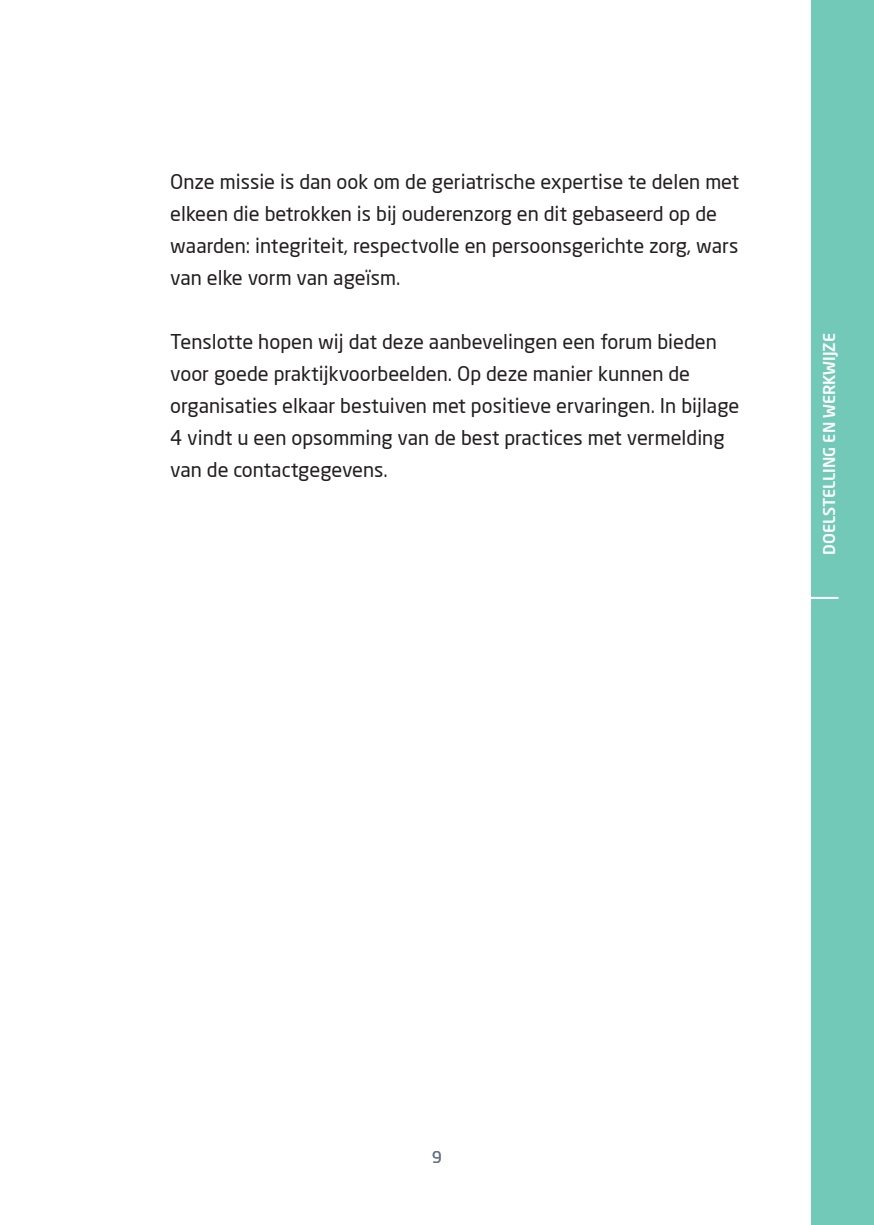
<style>
.page{position:relative;width:874px;height:1225px;background:#fff}
.page>*{position:absolute;margin:0;border:0;box-sizing:border-box;transform-origin:0 0}
.t1{font:20px/32px "Neo Sans";color:#231f20}
.t2{font:500 16px "Neo Sans";color:#fff}
.t3{font:16px "Neo Sans";color:#677387}
</style>
<div class="page">
<div style="left:811px;top:0;width:62px;height:1225px;background:#73c9b8"></div>
<hr style="left:777px;top:597px;width:61px;height:2px;background:#fff">
<p class="t1" style="left:170px;top:165px;width:570px">Onze missie is dan ook om de geriatrische expertise te delen met elkeen die betrokken is bij ouderenzorg en dit gebaseerd op de waarden: integriteit, respectvolle en persoonsgerichte zorg, wars van elke vorm van ageïsm.</p>
<p class="t1" style="left:170px;top:325px;width:570px">Tenslotte hopen wij dat deze aanbevelingen een forum bieden voor goede praktijkvoorbeelden. Op deze manier kunnen de organisaties elkaar bestuiven met positieve ervaringen. In bijlage 4 vindt u een opsomming van de best practices met vermelding van de contactgegevens.</p>
<p class="t2" style="left:818px;top:555px;width:223px;rotate:-90deg">DOELSTELLING EN WERKWIJZE</p>
<p class="t2" style="left:818px;top:555px;width:222px;rotate:-90deg">SITUERING EN ACHTERGROND</p>
<p class="t3" style="left:432px;top:1147px;width:11px">9</p>
</div>
